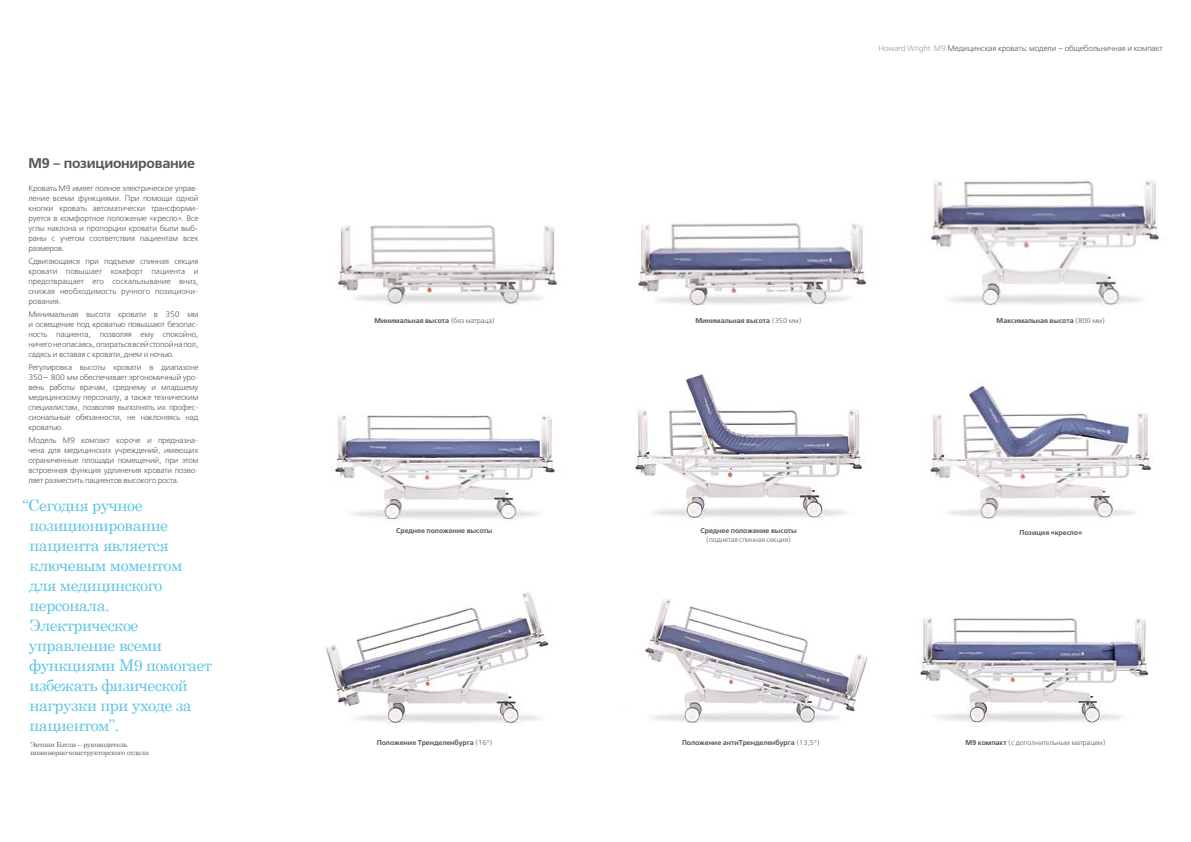
<style>
.page{position:relative;width:1191px;height:842px;background:#fff}
.page>*{position:absolute;margin:0;border:0;box-sizing:border-box;transform-origin:0 0}
.t1{font:16px/20px "Century";letter-spacing:-.03em;color:#5ac3e3}
.t2{font:700 14px "Free Set C";letter-spacing:-.02em;color:#575756}
.t3{font:8px/10px "Free Set C";letter-spacing:-.02em;color:#575756}
.t4{font:700 7px "Free Set C";letter-spacing:-.01em;color:#575756}
.t5{font:7px "Free Set C";letter-spacing:-.01em;color:#575756}
.t6{font:7px/8px "Century";letter-spacing:-.02em;color:#575756}
.s1{color:#9d9d9c}
.s2{font-weight:400}
.s3{font-family:"Times New Roman";font-weight:400}
.s4{font-weight:700}
</style>
<div class="page">
<img style="left:639px;top:599px;width:228px;height:127px">
<img style="left:326px;top:592px;width:228px;height:133px">
<img style="left:918px;top:617px;width:231px;height:110px">
<img style="left:334px;top:414px;width:223px;height:108px">
<img style="left:338px;top:225px;width:221px;height:81px">
<img style="left:930px;top:180px;width:229px;height:127px">
<img style="left:635px;top:223px;width:231px;height:83px">
<img style="left:634px;top:374px;width:232px;height:144px">
<img style="left:929px;top:381px;width:224px;height:142px">
<h2 class="t2" style="left:28px;top:155px;width:168px">М9 – позиционирование</h2>
<p class="t3" style="left:28px;top:184px;width:172px">Кровать М9 имеет полное электрическое управ&shy;ление всеми функциями. При помощи одной кнопки кровать автоматически трансформи&shy;руется в комфортное положение «кресло». Все углы наклона и пропорции кровати были выб&shy;раны с учетом соответствия пациентам всех размеров.</p>
<p class="t3" style="left:28px;top:257px;width:172px">Сдвигающаяся при подъеме спинная секция кровати повышает комфорт пациента и предотвращает его соскальзывание вниз, снижая необходимость ручного позициони&shy;рования.</p>
<p class="t3" style="left:28px;top:310px;width:172px">Минимальная высота кровати в 350 мм и освещение под кроватью повышают безопас&shy;ность пациента, позволяя ему спокойно, ничего не опасаясь, опираться всей стопой на пол, садясь и вставая с кровати, днем и ночью.</p>
<p class="t3" style="left:28px;top:362px;width:172px;text-align:justify">Регулировка высоты кровати в диапазоне 350 — 800 мм обеспечивает эргономичный уро&shy;вень работы врачам, среднему и младшему медицинскому персоналу, а также техническим специалистам, позволяя выполнять их профес&shy;сиональные обязанности, не наклоняясь над кроватью.</p>
<p class="t3" style="left:28px;top:435px;width:172px">Модель М9 компакт короче и предназна&shy;чена для медицинских учреждений, имеющих ограниченные площади помещений, при этом встроенная функция удлинения кровати позво&shy;ляет разместить пациентов высокого роста.</p>
<h1 class="t1" style="left:29px;top:494px;width:184px;text-indent:-6px">“Сегодня ручное позиционирование пациента является ключевым моментом для медицинского персонала.<br>Электрическое управление всеми функциями М9 помогает избежать физической нагрузки при уходе за пациентом”.</h1>
<p class="t6" style="left:30px;top:740px;width:120px">Энтони Бэтли – руководитель инженерно-конструкторского отдела</p>
<p class="t3" style="left:878px;top:44px;width:286px"><span class="s1">Howard Wright M9</span> Медицинская кровать: модели – общебольничная и компакт</p>
<p class="t4" style="left:374px;top:316px;width:122px">Минимальная высота <span class="s2">(без матраца)</span></p>
<p class="t4" style="left:695px;top:316px;width:108px">Минимальная высота <span class="s2">(350 мм)</span></p>
<p class="t4" style="left:996px;top:316px;width:110px">Максимальная высота <span class="s2">(800 мм)</span></p>
<p class="t4" style="left:396px;top:526px;width:98px">Среднее положение высоты</p>
<p class="t4" style="left:700px;top:526px;width:98px">Среднее положение высоты</p>
<p class="t5" style="left:706px;top:536px;width:86px">(поднятая спинная секция)</p>
<p class="t4" style="left:1019px;top:528px;width:64px">Позиция «кресло»</p>
<p class="t4" style="left:377px;top:739px;width:117px">Положение Тренделенбурга <span class="s2">(16</span><span class="s3">°</span><span class="s2">)</span></p>
<p class="t4" style="left:682px;top:739px;width:139px">Положение антиТренделенбурга <span class="s2">(13,5</span><span class="s3">°</span><span class="s2">)</span></p>
<p class="t5" style="left:965px;top:739px;width:142px"><span class="s4">М9 компакт</span> (с дополнительным матрацем)</p>
</div>
